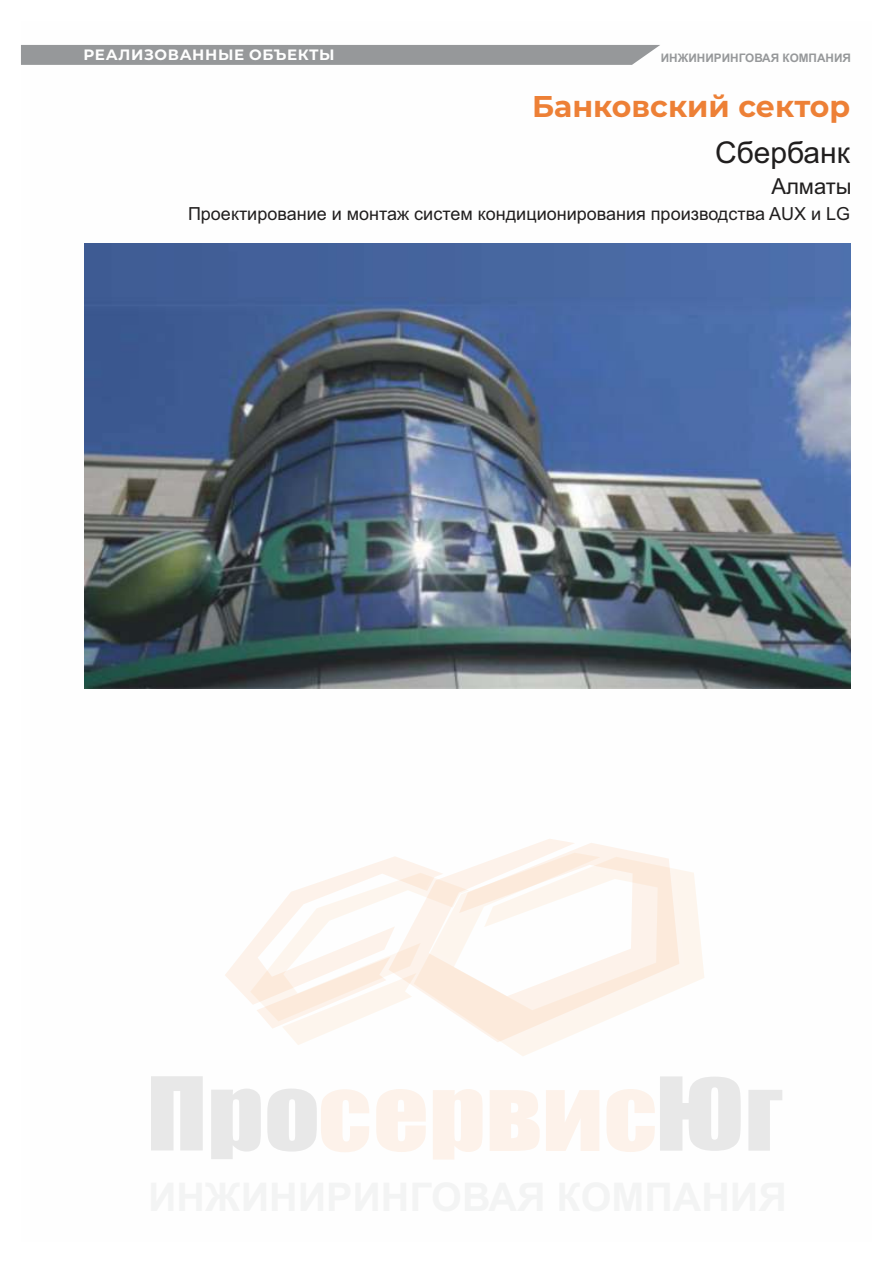
<style>
.page{position:relative;width:893px;height:1263px;background:#fff}
.page>*{position:absolute;margin:0;border:0;box-sizing:border-box;transform-origin:0 0}
.t1{font:700 30px "Montserrat";color:#ed8036}
.t2{font:30px "Arial";color:#201e1e}
.t3{font:22.05px "Arial";color:#201e1e}
.t4{font:18px "Arial";color:#201e1e}
.t5{font:700 15px "Montserrat";letter-spacing:.045em;color:#fefefe}
.t6{font:700 11.7px "Arial";color:#96989a}
</style>
<div class="page">
<div style="left:21px;top:45px;width:639px;height:20px;background:#96989a"></div>
<svg style="left:511px;top:871px;width:193px;height:185px"></svg>
<svg style="left:225px;top:861px;width:157px;height:184px"></svg>
<svg style="left:382px;top:858px;width:303px;height:190px"></svg>
<svg style="left:389px;top:839px;width:290px;height:203px"></svg>
<svg style="left:151px;top:1076px;width:631px;height:84px"></svg>
<img style="left:85px;top:243px;width:765px;height:445px">
<p class="t5" style="left:84px;top:46px;width:253px">РЕАЛИЗОВАННЫЕ ОБЪЕКТЫ</p>
<p class="t6" style="left:661px;top:54px;width:192px">ИНЖИНИРИНГОВАЯ КОМПАНИЯ</p>
<h1 class="t1" style="left:532px;top:88px;width:320px">Банковский сектор</h1>
<h1 class="t2" style="left:715px;top:142px;width:136px">Сбербанк</h1>
<p class="t4" style="left:188px;top:207px;width:664px">Проектирование и монтаж систем кондиционирования производства AUX и LG</p>
<p class="t3" style="left:771px;top:178px;width:82px">Алматы</p>
</div>
